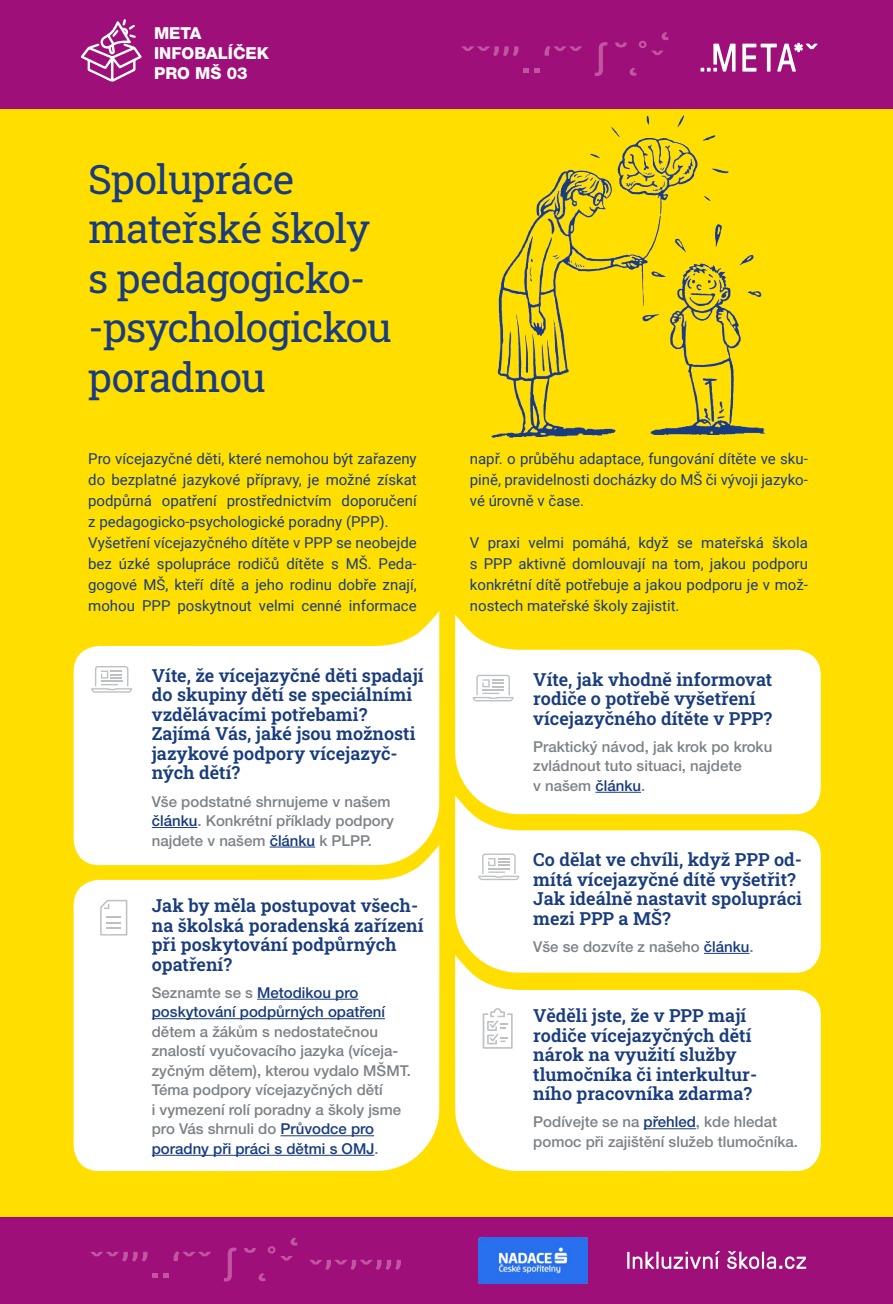
<style>
.page{position:relative;width:893px;height:1304px;background:#fff}
.page>*{position:absolute;margin:0;border:0;box-sizing:border-box;transform-origin:0 0}
.t1{font:40.5px/49.5px "Roboto Slab";letter-spacing:-.02em;color:#193c7e}
.t2{font:600 18px/19.5px "Roboto Slab";color:#193c7e}
.t3{font:800 16.5px "Helvetica Neue LT Pro";color:#fff}
.t4{font:15px/21px "Roboto";color:#193c7e;text-align:justify}
.t5{font:500 15px/19.5px "Helvetica Neue LT Pro";color:#7c8287}
.s1{color:#193c7e}
</style>
<div class="page">
<div style="left:0;top:0;width:893px;height:1242px;background:#ffde00"></div>
<div style="left:0;top:0;width:893px;height:108px;background:#9e0f7a"></div>
<svg style="left:81px;top:19px;width:61px;height:63px"></svg>
<svg style="left:742px;top:43px;width:76px;height:29px"></svg>
<svg style="left:701px;top:44px;width:35px;height:28px"></svg>
<svg style="left:461px;top:46px;width:57px;height:10px"></svg>
<svg style="left:524px;top:68px;width:16px;height:5px"></svg>
<svg style="left:545px;top:46px;width:37px;height:10px"></svg>
<svg style="left:595px;top:42px;width:13px;height:34px"></svg>
<svg style="left:615px;top:42px;width:12px;height:5px"></svg>
<svg style="left:629px;top:68px;width:8px;height:8px"></svg>
<svg style="left:639px;top:32px;width:30px;height:23px"></svg>
<div style="left:0;top:1216px;width:893px;height:87px;background:#9e0f7a"></div>
<svg style="left:627px;top:1251px;width:27px;height:17px"></svg>
<hr style="left:656px;top:1251px;width:3px;height:17px;background:#fff">
<svg style="left:662px;top:1251px;width:58px;height:17px"></svg>
<svg style="left:727px;top:1251px;width:79px;height:17px"></svg>
<svg style="left:90px;top:1251px;width:57px;height:10px"></svg>
<svg style="left:153px;top:1273px;width:16px;height:4px"></svg>
<svg style="left:174px;top:1251px;width:37px;height:9px"></svg>
<svg style="left:224px;top:1247px;width:13px;height:34px"></svg>
<svg style="left:244px;top:1248px;width:12px;height:4px"></svg>
<svg style="left:258px;top:1273px;width:8px;height:7px"></svg>
<svg style="left:268px;top:1237px;width:30px;height:23px"></svg>
<svg style="left:309px;top:1259px;width:92px;height:10px"></svg>
<img style="left:479px;top:1237px;width:108px;height:46px">
<svg style="left:455px;top:615px;width:366px;height:180px;fill:#fff"></svg>
<hr style="left:595px;top:791px;width:46px;height:1px;background:#193c7e">
<svg style="left:473px;top:674px;width:41px;height:27px"></svg>
<svg style="left:455px;top:795px;width:366px;height:159px;background:#fefbe2"></svg>
<hr style="left:704px;top:952px;width:45px;height:1px;background:#193c7e">
<svg style="left:478px;top:853px;width:42px;height:27px"></svg>
<img style="left:491px;top:115px;width:275px;height:324px">
<svg style="left:74px;top:611px;width:365px;height:233px;background:#fefad8"></svg>
<svg style="left:91px;top:666px;width:41px;height:26px"></svg>
<hr style="left:152px;top:827px;width:45px;height:1px;background:#193c7e">
<svg style="left:455px;top:954px;width:366px;height:216px;background:#fefbe6"></svg>
<hr style="left:644px;top:1128px;width:52px;height:1px;background:#193c7e">
<svg style="left:483px;top:1007px;width:30px;height:41px"></svg>
<div style="left:74px;top:844px;width:365px;height:326px;background:#fff"></div>
<hr style="left:257px;top:998px;width:101px;height:1px;background:#193c7e">
<hr style="left:152px;top:1018px;width:233px;height:1px;background:#193c7e">
<hr style="left:280px;top:1135px;width:94px;height:1px;background:#193c7e">
<hr style="left:152px;top:1154px;width:222px;height:1px;background:#193c7e">
<svg style="left:100px;top:899px;width:27px;height:36px"></svg>
<p class="t3" style="left:154px;top:23px;width:49px">META</p>
<p class="t3" style="left:154px;top:43px;width:117px">INFOBALÍČEK</p>
<p class="t3" style="left:154px;top:63px;width:95px">PRO MŠ 03</p>
<p class="t1" style="left:88px;top:153px;width:305px">Spolupráce mateřské školy s pedagogicko--psychologickou poradnou</p>
<p class="t4" style="left:88px;top:447px;width:330px">Pro vícejazyčné děti, které nemohou být zařazeny do bezplatné jazykové přípravy, je možné získat podpůrná opatření prostřednictvím doporučení z pedagogicko-psychologické poradny (PPP).</p>
<p class="t4" style="left:88px;top:531px;width:330px">Vyšetření vícejazyčného dítěte v PPP se neobejde bez úzké spolupráce rodičů dítěte s MŠ. Peda&shy;gogové MŠ, kteří dítě a jeho rodinu dobře znají, mohou PPP poskytnout velmi cenné informace</p>
<p class="t2" style="left:152px;top:665px;width:273px">Víte, že vícejazyčné děti spadají do skupiny dětí se speciálními vzdělávacími potřebami?<br>Zajímá Vás, jaké jsou možnosti jazykové podpory vícejazyč&shy;ných dětí?</p>
<p class="t5" style="left:152px;top:791px;width:244px">Vše podstatné shrnujeme v našem <span class="s1">článku</span>. Konkrétní příklady podpory najdete v našem <span class="s1">článku</span> k PLPP.</p>
<p class="t2" style="left:152px;top:895px;width:273px">Jak by měla postupovat všech&shy;na školská poradenská zařízení při poskytování podpůrných opatření?</p>
<p class="t5" style="left:152px;top:982px;width:261px">Seznamte se s <span class="s1">Metodikou pro poskytování podpůrných opatření </span>dětem a žákům s nedostatečnou znalostí vyučovacího jazyka (víceja&shy;zyčným dětem), kterou vydalo MŠMT.<br>Téma podpory vícejazyčných dětí<br>i vymezení rolí poradny a školy jsme pro Vás shrnuli do <span class="s1">Průvodce pro poradny při práci s dětmi s OMJ</span>.</p>
<p class="t4" style="left:470px;top:447px;width:340px">např. o průběhu adaptace, fungování dítěte ve sku&shy;pině, pravidelnosti docházky do MŠ či vývoji jazyko&shy;vé úrovně v čase.</p>
<p class="t4" style="left:470px;top:531px;width:340px">V praxi velmi pomáhá, když se mateřská škola s PPP aktivně domlouvají na tom, jakou podporu konkrétní dítě potřebuje a jakou podporu je v mož&shy;nostech mateřské školy zajistit.</p>
<p class="t2" style="left:533px;top:669px;width:240px">Víte, jak vhodně informovat rodiče o potřebě vyšetření vícejazyčného dítěte v PPP?</p>
<p class="t5" style="left:533px;top:736px;width:240px">Praktický návod, jak krok po kroku zvládnout tuto situaci, najdete<br>v našem <span class="s1">článku</span>.</p>
<p class="t2" style="left:533px;top:849px;width:270px">Co dělat ve chvíli, když PPP od&shy;mítá vícejazyčné dítě vyšetřit?<br>Jak ideálně nastavit spolupráci mezi PPP a MŠ?</p>
<p class="t5" style="left:533px;top:936px;width:222px">Vše se dozvíte z našeho <span class="s1">článku</span>.</p>
<p class="t2" style="left:533px;top:1005px;width:225px">Věděli jste, že v PPP mají rodiče vícejazyčných dětí nárok na využití služby tlumočníka či interkultur&shy;ního pracovníka zdarma?</p>
<p class="t5" style="left:533px;top:1111px;width:266px">Podívejte se na <span class="s1">přehled</span>, kde hledat pomoc při zajištění služeb tlumočníka.</p>
</div>
